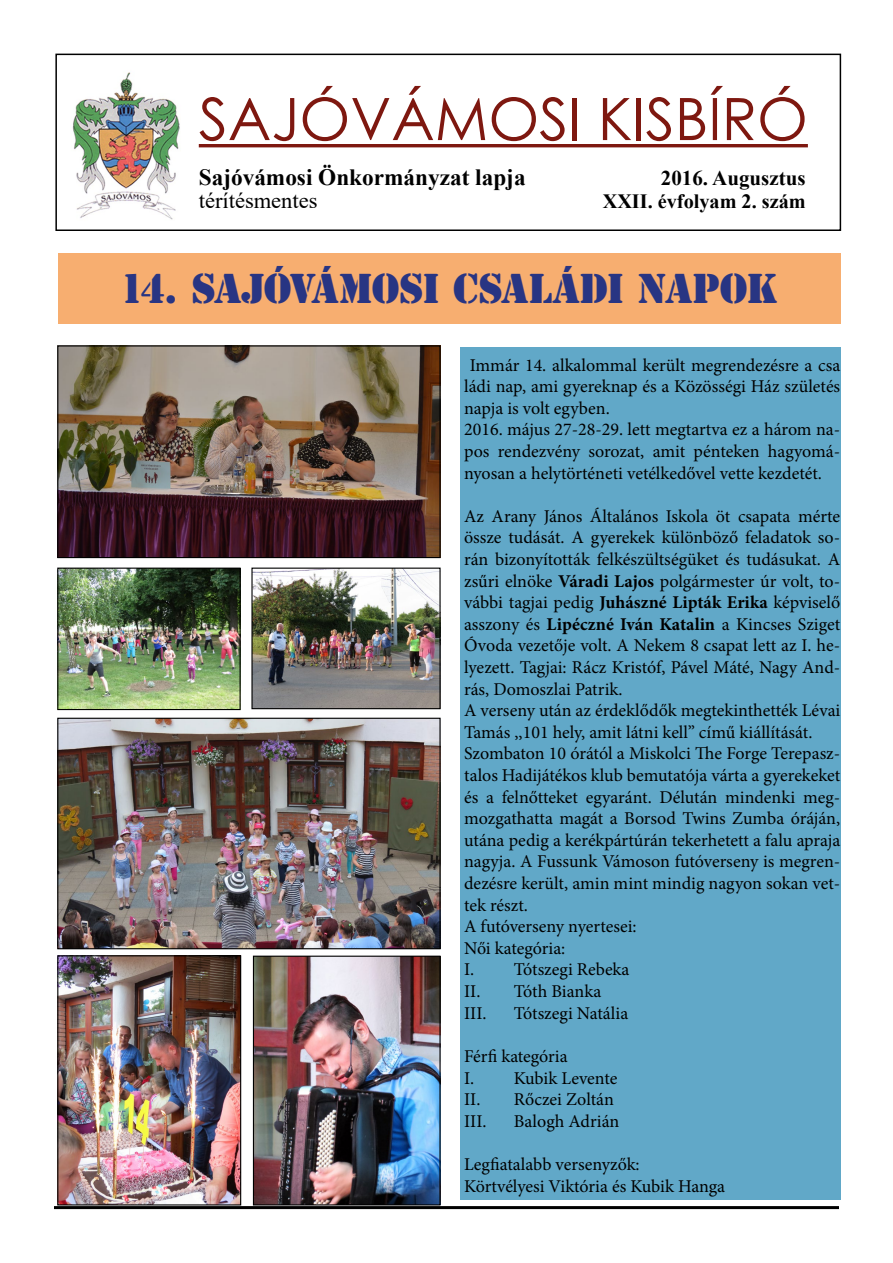
<style>
.page{position:relative;width:893px;height:1263px;background:#fff}
.page>*{position:absolute;margin:0;border:0;box-sizing:border-box;transform-origin:0 0}
.t1{font:58.5px "Century Gothic";color:#7e1810}
.t2{font:39px "Stencil Std";letter-spacing:-.025em;color:#283583}
.t3{font:700 23.25px "Times New Roman";color:#000}
.t4{font:22.5px "Times New Roman";color:#000}
.t5{font:700 21px "Times New Roman";color:#000}
.t6{font:700 20.25px "Times New Roman";color:#000}
.t7{font:18px/21.6px "Minion Pro";color:#000}
.s1{font-weight:700}
</style>
<div class="page">
<img style="left:72px;top:72px;width:108px;height:148px">
<hr style="left:199px;top:144px;width:609px;height:3px;background:#7e1810">
<hr style="left:54px;top:1206px;width:785px;height:3px;background:#000">
<div style="left:55px;top:54px;width:786px;height:177px;border:2px solid #000"></div>
<div style="left:58px;top:253px;width:782px;height:71px;background:#f7ae70"></div>
<div style="left:460px;top:347px;width:380px;height:852px;background:#61a8c8"></div>
<img style="left:59px;top:347px;width:380px;height:209px">
<div style="left:57px;top:345px;width:384px;height:213px;border:1px solid #000"></div>
<img style="left:255px;top:958px;width:184px;height:245px">
<div style="left:253px;top:956px;width:188px;height:249px;border:1px solid #000"></div>
<img style="left:59px;top:957px;width:180px;height:246px">
<div style="left:57px;top:955px;width:184px;height:250px;border:1px solid #000"></div>
<img style="left:59px;top:570px;width:180px;height:138px">
<div style="left:57px;top:568px;width:184px;height:142px;border:1px solid #000"></div>
<img style="left:59px;top:720px;width:380px;height:227px">
<div style="left:57px;top:718px;width:384px;height:231px;border:1px solid #000"></div>
<img style="left:253px;top:570px;width:186px;height:137px">
<div style="left:251px;top:568px;width:190px;height:141px;border:1px solid #000"></div>
<h1 class="t1" style="left:199px;top:78px;width:611px">SAJÓVÁMOSI KISBÍRÓ</h1>
<p class="t3" style="left:199px;top:161px;width:328px">Sajóvámosi Önkormányzat lapja</p>
<p class="t5" style="left:661px;top:163px;width:146px">2016. Augusztus</p>
<p class="t4" style="left:199px;top:184px;width:120px">térítésmentes</p>
<p class="t6" style="left:603px;top:186px;width:205px">XXII. évfolyam 2. szám</p>
<h2 class="t2" style="left:120px;top:263px;width:660px">14. SAJÓVÁMOSI CSALÁDI NAPOK</h2>
<p class="t7" style="left:464px;top:354px;width:378px;text-indent:6px">Immár 14. alkalommal került megrendezésre a csa ládi nap, ami gyereknap és a Közösségi Ház születés napja is volt egyben.<br>2016. május 27-28-29. lett megtartva ez a három na&shy;pos rendezvény sorozat, amit pénteken hagyomá&shy;nyosan a helytörténeti vetélkedővel vette kezdetét.</p>
<p class="t7" style="left:464px;top:505px;width:378px">Az Arany János Általános Iskola öt csapata mérte össze tudását. A gyerekek különböző feladatok so&shy;rán bizonyították felkészültségüket és tudásukat. A zsűri elnöke <span class="s1">Váradi Lajos</span> polgármester úr volt, to&shy;vábbi tagjai pedig <span class="s1">Juhászné Lipták Erika</span> képviselő asszony és <span class="s1">Lipéczné Iván Katalin</span> a Kincses Sziget Óvoda vezetője volt. A Nekem 8 csapat lett az I. he&shy;lyezett. Tagjai: Rácz Kristóf, Pável Máté, Nagy And&shy;rás, Domoszlai Patrik.<br>A verseny után az érdeklődők megtekinthették Lévai Tamás ,,101 hely, amit látni kell” című kiállítását.<br>Szombaton 10 órától a Miskolci The Forge Terepasz&shy;talos Hadijátékos klub bemutatója várta a gyerekeket és a felnőtteket egyaránt. Délután mindenki meg&shy;mozgathatta magát a Borsod Twins Zumba óráján, utána pedig a kerékpártúrán tekerhetett a falu apraja nagyja. A Fussunk Vámoson futóverseny is megren&shy;dezésre került, amin mint mindig nagyon sokan vet&shy;tek részt.<br>A futóverseny nyertesei:<br>Női kategória:<br>I. Tótszegi Rebeka<br>II. Tóth Bianka<br>III.</p>
<p class="t7" style="left:514px;top:1002px;width:116px">Tótszegi Natália</p>
<p class="t7" style="left:464px;top:1045px;width:155px">Férfi kategória<br>I. Kubik Levente<br>II. Rőczei Zoltán<br>III.</p>
<p class="t7" style="left:514px;top:1110px;width:107px">Balogh Adrián</p>
<p class="t7" style="left:464px;top:1153px;width:263px">Legfiatalabb versenyzők:<br>Körtvélyesi Viktória és Kubik Hanga</p>
</div>
